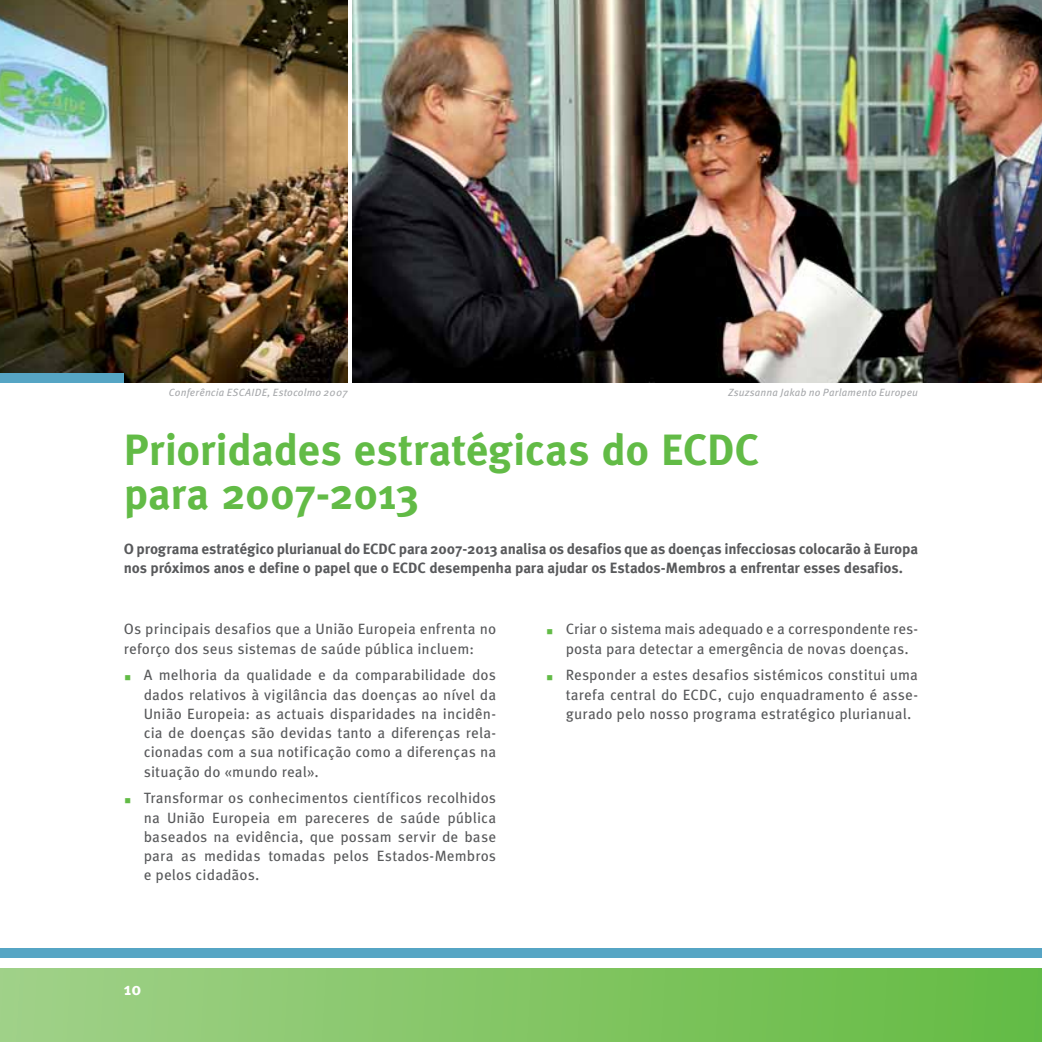
<style>
.page{position:relative;width:1042px;height:1042px;background:#fff}
.page>*{position:absolute;margin:0;border:0;box-sizing:border-box;transform-origin:0 0}
.t1{font:700 43.75px/43.8px "Meta Pro";letter-spacing:-.005em;color:#62bb46}
.t2{font:700 17.5px "Meta Pro";color:#fff}
.t3{font:14.88px/19.2px "Meta Pro";letter-spacing:.01em;color:#58595b;text-align:justify}
.t4{font:700 14.88px/19.2px "Meta Pro";letter-spacing:-.01em;color:#58595b}
.t5{font:italic 10.5px "Meta Pro";letter-spacing:.02em;color:#a7a9ac}
</style>
<div class="page">
<img style="left:352px;top:0;width:689px;height:382px">
<img style="left:0;top:0;width:347px;height:382px">
<div style="left:0;top:373px;width:124px;height:9px;background:#56a5c4"></div>
<div style="left:0;top:948px;width:1041px;height:10px;background:#56a5c4"></div>
<svg style="left:0;top:968px;width:1041px;height:74px;background:#82c565"></svg>
<p class="t5" style="left:169px;top:388px;width:180px">Conferência ESCAIDE, Estocolmo 2007</p>
<p class="t5" style="left:727px;top:388px;width:191px">Zsuzsanna Jakab no Parlamento Europeu</p>
<h1 class="t1" style="left:124px;top:433px;width:637px">Prioridades estratégicas do ECDC para 2007-2013</h1>
<p class="t4" style="left:124px;top:541px;width:795px">O programa estratégico plurianual do ECDC para 2007-2013 analisa os desafios que as doenças infecciosas colocarão à Europa nos próximos anos e define o papel que o ECDC desempenha para ajudar os Estados-Membros a enfrentar esses desafios.</p>
<p class="t3" style="left:124px;top:621px;width:374px">Os principais desafios que a União Europeia enfrenta no reforço dos seus sistemas de saúde pública incluem:</p>
<p class="t3" style="left:144px;top:667px;width:354px">A melhoria da qualidade e da comparabilidade dos dados relativos à vigilância das doenças ao nível da União Europeia: as actuais disparidades na incidên&shy;cia de doenças são devidas tanto a diferenças rela&shy;cionadas com a sua notificação como a diferenças na situação do «mundo real».</p>
<p class="t3" style="left:144px;top:790px;width:354px">Transformar os conhecimentos científicos recolhidos na União Europeia em pareceres de saúde pública baseados na evidência, que possam servir de base para as medidas tomadas pelos Estados-Membros e pelos cidadãos.</p>
<p class="t2" style="left:124px;top:982px;width:19px">10</p>
<p class="t3" style="left:565px;top:621px;width:354px">Criar o sistema mais adequado e a correspondente res&shy;posta para detectar a emergência de novas doenças.</p>
<p class="t3" style="left:565px;top:667px;width:354px">Responder a estes desafios sistémicos constitui uma tarefa central do ECDC, cujo enquadramento é asse&shy;gurado pelo nosso programa estratégico plurianual.</p>
</div>
